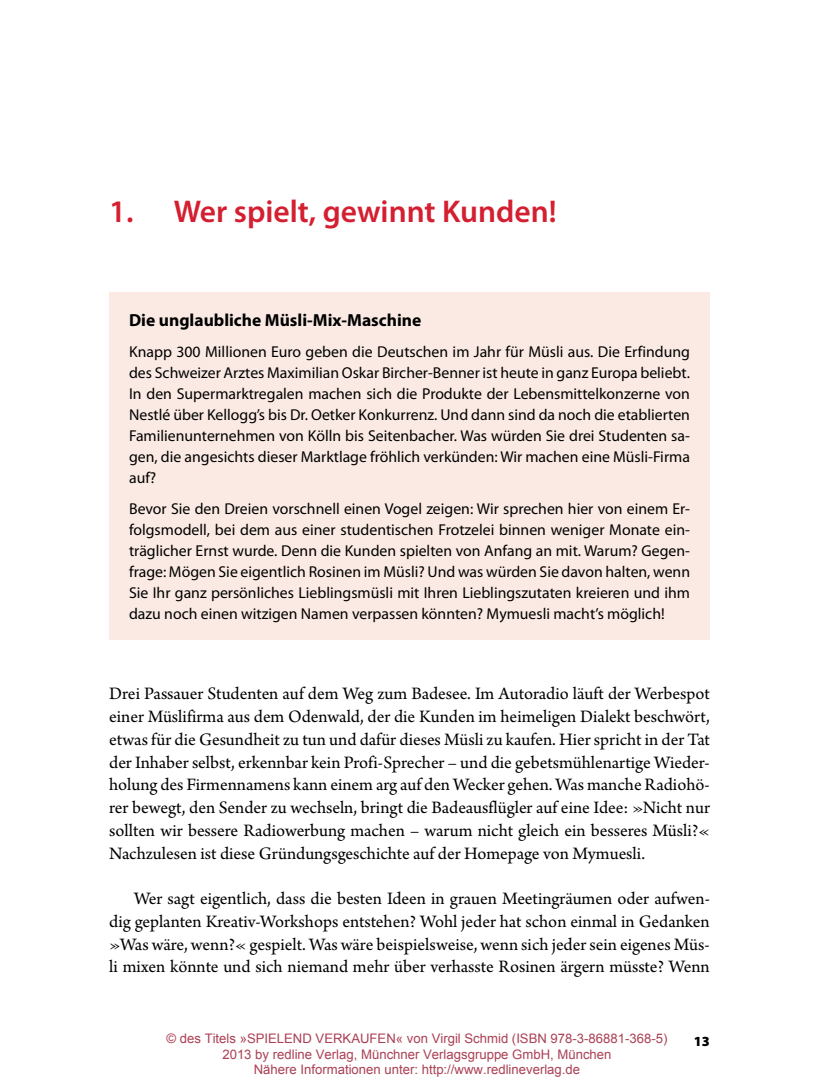
<style>
.page{position:relative;width:834px;height:1092px;background:#fff}
.page>*{position:absolute;margin:0;border:0;box-sizing:border-box;transform-origin:0 0}
.t1{font:600 31.5px "Myriad Pro";color:#d41f31}
.t2{font:18.38px/22.8px "Arno Pro";letter-spacing:-.005em;color:#000;text-align:justify}
.t3{font:700 17.5px "Myriad Pro";color:#000}
.t4{font:15.75px/21px "Myriad Pro";color:#000;text-align:justify}
.t5{font:900 14px "Myriad Pro";color:#000}
.t6{font:13.12px/15.8px "Arial";color:#ab4054;text-align:center}
</style>
<div class="page">
<div style="left:109px;top:292px;width:600px;height:347px;background:#faeae3"></div>
<h1 class="t1" style="left:109px;top:191px;width:449px">1. Wer spielt, gewinnt Kunden!</h1>
<p class="t3" style="left:129px;top:308px;width:294px">Die unglaubliche Müsli-Mix-Maschine</p>
<p class="t4" style="left:129px;top:341px;width:562px">Knapp 300 Millionen Euro geben die Deutschen im Jahr für Müsli aus. Die Erfindung des Schweizer Arztes Maximilian Oskar Bircher-Benner ist heute in ganz Europa beliebt.<br>In den Supermarktregalen machen sich die Produkte der Lebensmittelkonzerne von Nestlé über Kellogg’s bis Dr. Oetker Konkurrenz. Und dann sind da noch die etablierten Familienunternehmen von Kölln bis Seitenbacher. Was würden Sie drei Studenten sa&shy;gen, die angesichts dieser Marktlage fröhlich verkünden: Wir machen eine Müsli-Firma auf?</p>
<p class="t4" style="left:129px;top:498px;width:562px">Bevor Sie den Dreien vorschnell einen Vogel zeigen: Wir sprechen hier von einem Er&shy;folgsmodell, bei dem aus einer studentischen Frotzelei binnen weniger Monate ein&shy;träglicher Ernst wurde. Denn die Kunden spielten von Anfang an mit. Warum? Gegen&shy;frage: Mögen Sie eigentlich Rosinen im Müsli? Und was würden Sie davon halten, wenn Sie Ihr ganz persönliches Lieblingsmüsli mit Ihren Lieblingszutaten kreieren und ihm dazu noch einen witzigen Namen verpassen könnten? Mymuesli macht’s möglich!</p>
<p class="t2" style="left:109px;top:683px;width:602px">Drei Passauer Studenten auf dem Weg zum Badesee. Im Autoradio läuft der Werbespot einer Müslifirma aus dem Odenwald, der die Kunden im heimeligen Dialekt beschwört, etwas für die Gesundheit zu tun und dafür dieses Müsli zu kaufen. Hier spricht in der Tat der Inhaber selbst, erkennbar kein Profi-Sprecher – und die gebetsmühlenartige Wieder&shy;holung des Firmennamens kann einem arg auf den Wecker gehen. Was manche Radiohö&shy;rer bewegt, den Sender zu wechseln, bringt die Badeausflügler auf eine Idee: »Nicht nur sollten wir bessere Radiowerbung machen – warum nicht gleich ein besseres Müsli?« Nachzulesen ist diese Gründungsgeschichte auf der Homepage von Mymuesli.</p>
<p class="t2" style="left:109px;top:888px;width:602px;text-indent:25px">Wer sagt eigentlich, dass die besten Ideen in grauen Meetingräumen oder aufwen&shy;dig geplanten Kreativ-Workshops entstehen? Wohl jeder hat schon einmal in Gedanken »Was wäre, wenn?« gespielt. Was wäre beispielsweise, wenn sich jeder sein eigenes Müs&shy;li mixen könnte und sich niemand mehr über verhasste Rosinen ärgern müsste? Wenn</p>
<p class="t6" style="left:166px;top:1030px;width:502px">© des Titels »SPIELEND VERKAUFEN« von Virgil Schmid (ISBN 978-3-86881-368-5)<br>2013 by redline Verlag, Münchner Verlagsgruppe GmbH, München<br>Nähere Informationen unter: http://www.redlineverlag.de</p>
<p class="t5" style="left:693px;top:1032px;width:18px">13</p>
</div>
